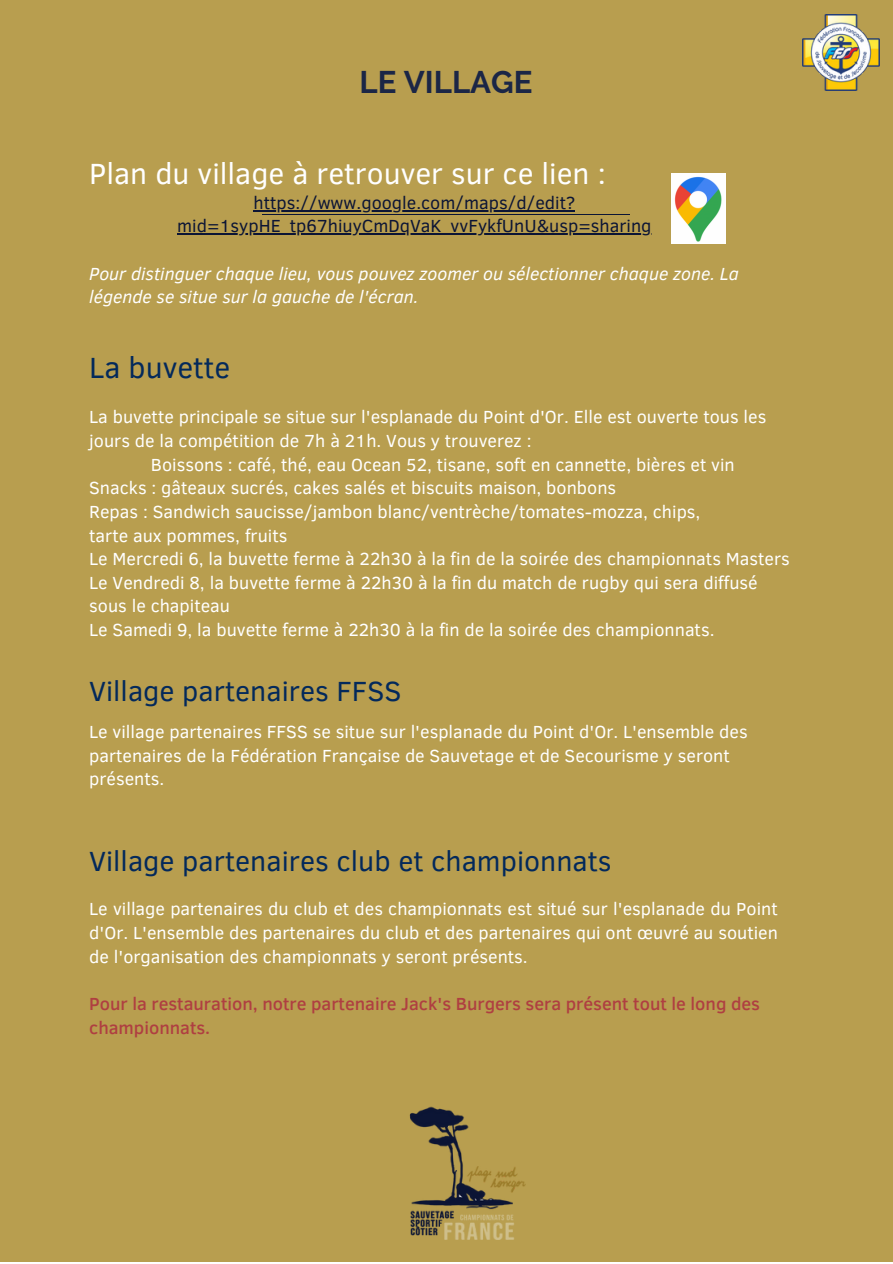
<style>
.page{position:relative;width:893px;height:1264px;background:#fff}
.page>*{position:absolute;margin:0;border:0;box-sizing:border-box;transform-origin:0 0}
.t1{font:700 31.2px "Raleway";color:#1b2646}
.t2{font:30px "Clear Sans";color:#fff}
.t3{font:30px "Clear Sans";color:#03295b}
.t4{font:28.5px "Clear Sans";color:#03295b}
.t5{font:18px/23.5px "Clear Sans";color:#fff}
.t6{font:italic 18px/23.5px "Clear Sans";color:#fff}
.t7{font:500 18px/23.5px "Clear Sans";color:#af3f41}
.t8{font:18px/23.5px "Clear Sans";color:#0c1535;text-align:center}
</style>
<div class="page">
<div style="left:0;top:0;width:892px;height:1261px;background:#b89e4f"></div>
<img style="left:409px;top:1106px;width:116px;height:132px">
<hr style="left:262px;top:214px;width:367px;height:1px;background:#0c1535">
<img style="left:802px;top:14px;width:77px;height:77px">
<img style="left:671px;top:174px;width:54px;height:69px">
<hr style="left:253px;top:210px;width:322px;height:1px;background:#0c1535">
<hr style="left:177px;top:233px;width:474px;height:2px;background:#0c1535">
<p class="t1" style="left:359px;top:64px;width:174px">LE VILLAGE</p>
<p class="t2" style="left:89px;top:151px;width:518px">Plan du village à retrouver sur ce lien :</p>
<p class="t8" style="left:177px;top:190px;width:476px">https://www.google.com/maps/d/edit? mid=1sypHE_tp67hiuyCmDqVaK_vvFykfUnU&amp;usp=sharing</p>
<p class="t6" style="left:89px;top:261px;width:651px">Pour distinguer chaque lieu, vous pouvez zoomer ou sélectionner chaque zone. La légende se situe sur la gauche de l'écran.</p>
<p class="t3" style="left:89px;top:346px;width:143px">La buvette</p>
<p class="t5" style="left:89px;top:404px;width:678px">La buvette principale se situe sur l'esplanade du Point d'Or. Elle est ouverte tous les jours de la compétition de 7h à 21h. Vous y trouverez :</p>
<p class="t5" style="left:151px;top:451px;width:585px">Boissons : café, thé, eau Ocean 52, tisane, soft en cannette, bières et vin</p>
<p class="t5" style="left:89px;top:475px;width:528px">Snacks : gâteaux sucrés, cakes salés et biscuits maison, bonbons</p>
<p class="t5" style="left:89px;top:499px;width:612px">Repas : Sandwich saucisse/jambon blanc/ventrèche/tomates-mozza, chips,</p>
<p class="t5" style="left:89px;top:522px;width:200px">tarte aux pommes, fruits</p>
<p class="t5" style="left:89px;top:546px;width:702px">Le Mercredi 6, la buvette ferme à 22h30 à la fin de la soirée des championnats Masters</p>
<p class="t5" style="left:89px;top:569px;width:670px">Le Vendredi 8, la buvette ferme à 22h30 à la fin du match de rugby qui sera diffusé sous le chapiteau</p>
<p class="t5" style="left:89px;top:617px;width:627px">Le Samedi 9, la buvette ferme à 22h30 à la fin de la soirée des championnats.</p>
<p class="t4" style="left:89px;top:670px;width:314px">Village partenaires FFSS</p>
<p class="t5" style="left:89px;top:719px;width:660px">Le village partenaires FFSS se situe sur l'esplanade du Point d'Or. L'ensemble des partenaires de la Fédération Française de Sauvetage et de Secourisme y seront présents.</p>
<p class="t4" style="left:89px;top:840px;width:524px">Village partenaires club et championnats</p>
<p class="t5" style="left:89px;top:896px;width:690px;text-align:justify">Le village partenaires du club et des championnats est situé sur l'esplanade du Point d'Or. L'ensemble des partenaires du club et des partenaires qui ont œuvré au soutien de l'organisation des championnats y seront présents.</p>
<p class="t7" style="left:89px;top:990px;width:672px">Pour la restauration, notre partenaire Jack's Burgers sera présent tout le long des championnats.</p>
</div>
